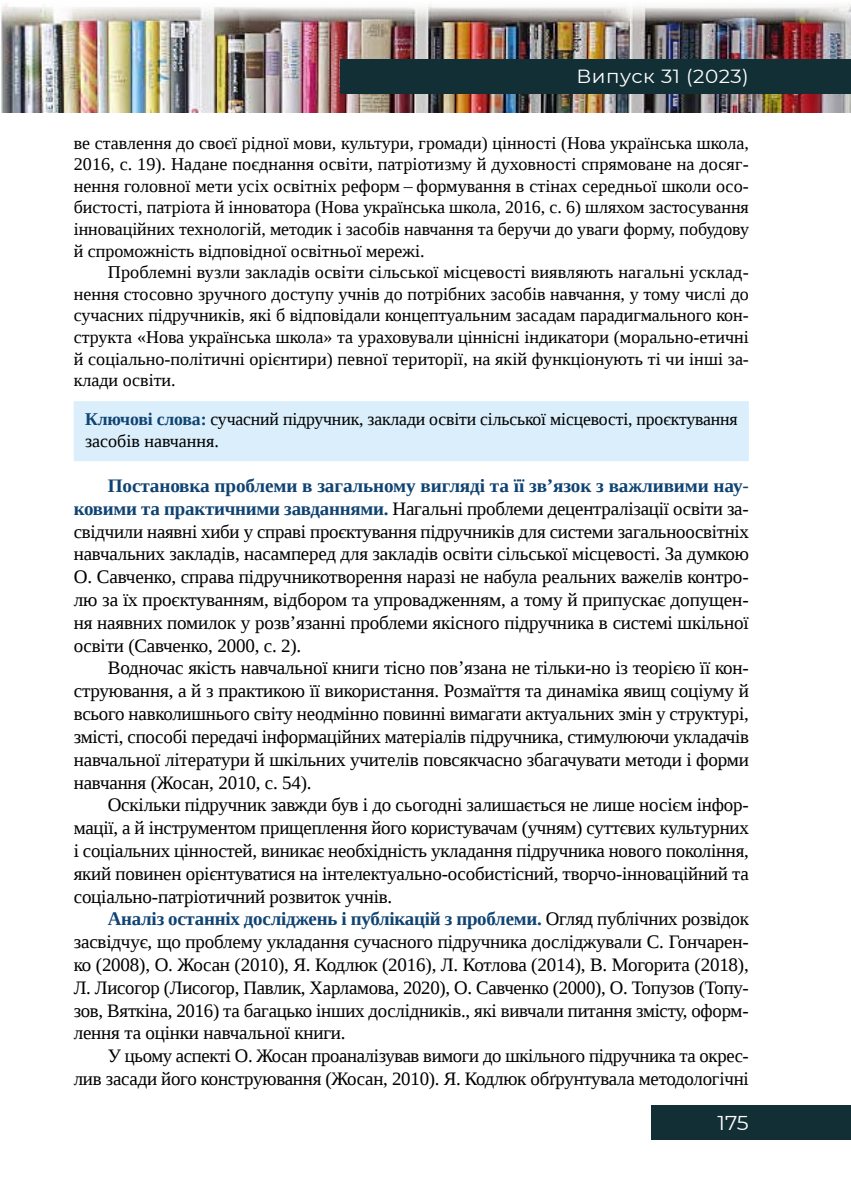
<style>
.page{position:relative;width:851px;height:1191px;background:#fff}
.page>*{position:absolute;margin:0;border:0;box-sizing:border-box;transform-origin:0 0}
.t1{font:20px "Montserrat";color:#fff;scale:1.05 1}
.t2{font:19px/22.8px "Liberation Serif";letter-spacing:-.01em;color:#000;text-align:justify}
.t3{font:19px "Montserrat";letter-spacing:.025em;color:#fff;scale:1.05 1}
.t4{font:18px/21.6px "Liberation Serif";color:#000;text-align:justify}
.s1{font-weight:700;color:#0f4372}
</style>
<div class="page">
<img style="left:1px;top:4px;width:849px;height:109px">
<div style="left:340px;top:60px;width:510px;height:34px;background:#122f35"></div>
<div style="left:651px;top:1106px;width:199px;height:34px;background:#122f35"></div>
<div style="left:74px;top:401px;width:674px;height:60px;background:#daeffb"></div>
<p class="t3" style="left:576px;top:63px;width:166px">Випуск 31 (2023)</p>
<p class="t4" style="left:74px;top:132px;width:676px">ве ставлення до своєї рідної мови, культури, громади) цінності (Нова українська школа, 2016, с. 19). Надане поєднання освіти, патріотизму й духовності спрямоване на досяг&shy;нення головної мети усіх освітніх реформ – формування в стінах середньої школи осо&shy;бистості, патріота й інноватора (Нова українська школа, 2016, с. 6) шляхом застосування інноваційних технологій, методик і засобів навчання та беручи до уваги форму, побудову й спроможність відповідної освітньої мережі.</p>
<p class="t4" style="left:74px;top:261px;width:676px;text-indent:34px">Проблемні вузли закладів освіти сільської місцевості виявляють нагальні усклад&shy;нення стосовно зручного доступу учнів до потрібних засобів навчання, у тому числі до сучасних підручників, які б відповідали концептуальним засадам парадигмального кон&shy;структа «Нова українська школа» та ураховували ціннісні індикатори (морально-етичні й соціально-політичні орієнтири) певної території, на якій функціонують ті чи інші за&shy;клади освіти.</p>
<p class="t4" style="left:85px;top:408px;width:654px"><span class="s1">Ключові слова:</span> сучасний підручник, заклади освіти сільської місцевості, проєктування засобів навчання.</p>
<p class="t2" style="left:74px;top:474px;width:676px;text-indent:34px"><span class="s1">Постановка проблеми в загальному вигляді та її зв’язок з важливими нау&shy;ковими та практичними завданнями.</span> Нагальні проблеми децентралізації освіти за&shy;свідчили наявні хиби у справі проєктування підручників для системи загальноосвітніх навчальних закладів, насамперед для закладів освіти сільської місцевості. За думкою О. Савченко, справа підручникотворення наразі не набула реальних важелів контро&shy;лю за їх проєктуванням, відбором та упровадженням, а тому й припускає допущен&shy;ня наявних помилок у розв’язанні проблеми якісного підручника в системі шкільної освіти (Савченко, 2000, с. 2).</p>
<p class="t2" style="left:74px;top:656px;width:676px;text-indent:34px">Водночас якість навчальної книги тісно пов’язана не тільки-но із теорією її кон&shy;струювання, а й з практикою її використання. Розмаїття та динаміка явищ соціуму й всього навколишнього світу неодмінно повинні вимагати актуальних змін у структурі, змісті, способі передачі інформаційних матеріалів підручника, стимулюючи укладачів навчальної літератури й шкільних учителів повсякчасно збагачувати методи і форми навчання (Жосан, 2010, с. 54).</p>
<p class="t2" style="left:74px;top:793px;width:676px;text-indent:34px">Оскільки підручник завжди був і до сьогодні залишається не лише носієм інфор&shy;мації, а й інструментом прищеплення його користувачам (учням) суттєвих культурних і соціальних цінностей, виникає необхідність укладання підручника нового покоління, який повинен орієнтуватися на інтелектуально-особистісний, творчо-інноваційний та соціально-патріотичний розвиток учнів.</p>
<p class="t2" style="left:74px;top:907px;width:676px;text-indent:34px"><span class="s1">Аналіз останніх досліджень і публікацій з проблеми.</span> Огляд публічних розвідок засвідчує, що проблему укладання сучасного підручника досліджували С. Гончарен&shy;ко (2008), О. Жосан (2010), Я. Кодлюк (2016), Л. Котлова (2014), В. Могорита (2018), Л. Лисогор (Лисогор, Павлик, Харламова, 2020), О. Савченко (2000), О. Топузов (Топу&shy;зов, Вяткіна, 2016) та багацько інших дослідників., які вивчали питання змісту, оформ&shy;лення та оцінки навчальної книги.</p>
<p class="t2" style="left:74px;top:1044px;width:676px;text-align:right">У цьому аспекті О. Жосан проаналізував вимоги до шкільного підручника та окрес-<br>лив засади його конструювання (Жосан, 2010). Я. Кодлюк обґрунтувала методологічні</p>
<p class="t1" style="left:717px;top:1109px;width:31px">175</p>
</div>
